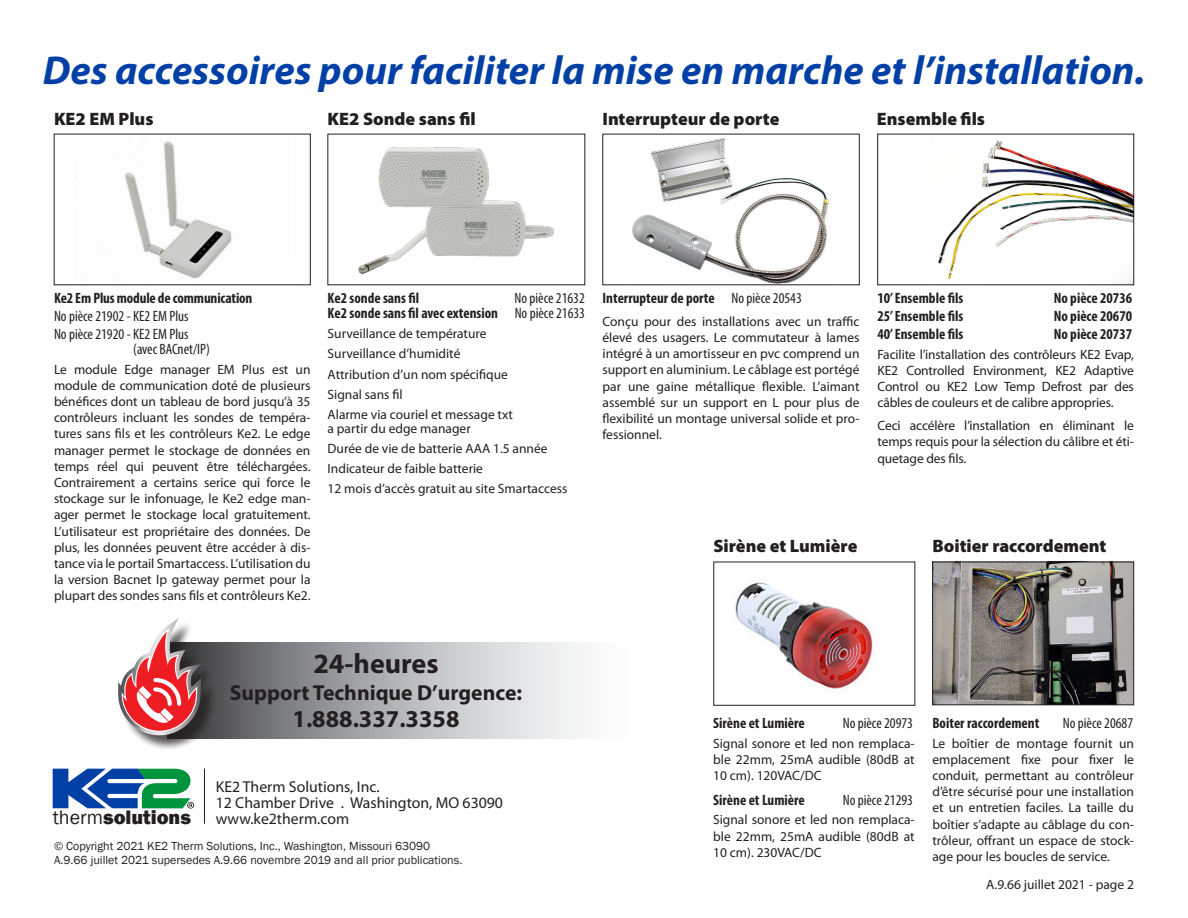
<style>
.page{position:relative;width:1188px;height:918px;background:#fff}
.page>*{position:absolute;margin:0;border:0;box-sizing:border-box;transform-origin:0 0}
.t1{font:italic 700 40.5px "Myriad Pro";color:#0040a6}
.t2{font:700 28.05px "Myriad Pro";color:#231f20}
.t3{font:700 24.3px "Myriad Pro";color:#231f20}
.t4{font:700 21.75px "Myriad Pro";color:#231f20}
.t5{font:800 20.1px "Franklin Gothic";color:#231f20}
.t6{font:900 18px "Myriad Pro";color:#231f20}
.t7{font:15.75px/15.8px "Myriad Pro";color:#231f20}
.t8{font:700 condensed 15px "Myriad Pro";color:#231f20}
.t9{font:condensed 15px/15px "Myriad Pro";color:#231f20}
.Head_1{font:13.5px/16.2px "Myriad Pro";color:#231f20;text-align:justify}
.t10{font:12px "Franklin Gothic";color:#231f20}
.s1{font-weight:400}
</style>
<div class="page">
<svg style="left:217px;top:642px;width:362px;height:96px;background:#aeafb2"></svg>
<div style="left:120px;top:621px;width:97px;height:130px;background:#231f20;opacity:.75"></div>
<svg style="left:118px;top:618px;width:83px;height:117px"></svg>
<img style="left:124px;top:141px;width:108px;height:137px">
<img style="left:632px;top:138px;width:197px;height:145px">
<img style="left:735px;top:582px;width:140px;height:109px">
<img style="left:938px;top:140px;width:194px;height:143px">
<img style="left:934px;top:564px;width:198px;height:139px">
<div style="left:932px;top:562px;width:202px;height:143px;border:1px solid #231f20"></div>
<svg style="left:53px;top:769px;width:141px;height:40px"></svg>
<hr style="left:204px;top:769px;width:1px;height:55px;background:#231f20">
<img style="left:358px;top:200px;width:196px;height:74px">
<img style="left:377px;top:147px;width:113px;height:67px">
<p class="t1" style="left:43px;top:44px;width:1104px">Des accessoires pour faciliter la mise en marche et l’installation.</p>
<p class="t6" style="left:54px;top:107px;width:101px">KE2 EM Plus</p>
<p class="t6" style="left:328px;top:107px;width:150px">KE2 Sonde sans fil</p>
<p class="t6" style="left:603px;top:107px;width:178px">Interrupteur de porte</p>
<p class="t6" style="left:877px;top:107px;width:110px">Ensemble fils</p>
<p class="t8" style="left:54px;top:288px;width:200px">Ke2 Em Plus module de communication</p>
<p class="t9" style="left:54px;top:308px;width:136px">No pièce 21902 - KE2 EM Plus</p>
<p class="t9" style="left:133px;top:326px;width:78px;text-indent:-79px">No pièce 21920 - KE2 EM Plus (avec BACnet/IP)</p>
<p class="Head_1" style="left:54px;top:361px;width:258px">Le module Edge manager EM Plus est un module de communication doté de plusieurs bénéfices dont un tableau de bord jusqu’à 35 contrôleurs incluant les sondes de tempéra&shy;tures sans fils et les contrôleurs Ke2. Le edge manager permet le stockage de données en temps réel qui peuvent être téléchargées.<br>Contrairement a certains serice qui force le stockage sur le infonuage, le Ke2 edge man&shy;ager permet le stockage local gratuitement.<br>L’utilisateur est propriétaire des données. De plus, les données peuvent être accéder à dis&shy;tance via le portail Smartaccess. L’utilisation du la version Bacnet Ip gateway permet pour la plupart des sondes sans fils et contrôleurs Ke2.</p>
<p class="t8" style="left:328px;top:288px;width:93px">Ke2 sonde sans fil</p>
<p class="t9" style="left:514px;top:290px;width:72px">No pièce 21632</p>
<p class="t8" style="left:328px;top:303px;width:259px">Ke2 sonde sans fil avec extension <span class="s1">No pièce 21633</span></p>
<p class="Head_1" style="left:328px;top:325px;width:160px">Surveillance de température</p>
<p class="Head_1" style="left:328px;top:346px;width:134px">Surveillance d’humidité</p>
<p class="Head_1" style="left:328px;top:366px;width:182px">Attribution d’un nom spécifique</p>
<p class="Head_1" style="left:328px;top:386px;width:77px">Signal sans fil</p>
<p class="Head_1" style="left:328px;top:408px;width:187px;line-height:13.5px">Alarme via couriel et message txt a partir du edge manager</p>
<p class="Head_1" style="left:328px;top:440px;width:222px">Durée de vie de batterie AAA 1.5 année</p>
<p class="Head_1" style="left:328px;top:460px;width:157px">Indicateur de faible batterie</p>
<p class="Head_1" style="left:328px;top:481px;width:241px">12 mois d’accès gratuit au site Smartaccess</p>
<p class="t8" style="left:603px;top:288px;width:201px">Interrupteur de porte <span class="s1">No pièce 20543</span></p>
<p class="Head_1" style="left:603px;top:313px;width:259px">Conçu pour des installations avec un traffic élevé des usagers. Le commutateur à lames intégré à un amortisseur en pvc comprend un support en aluminium. Le câblage est portégé par une gaine métallique flexible. L’aimant assemblé sur un support en L pour plus de flexibilité un montage universal solide et pro&shy;fessionnel.</p>
<p class="t8" style="left:878px;top:288px;width:87px">10’ Ensemble fils</p>
<p class="t8" style="left:1054px;top:288px;width:80px">No pièce 20736</p>
<p class="t8" style="left:878px;top:306px;width:87px">25’ Ensemble fils</p>
<p class="t8" style="left:1054px;top:306px;width:80px">No pièce 20670</p>
<p class="t8" style="left:878px;top:324px;width:87px">40’ Ensemble fils</p>
<p class="t8" style="left:1054px;top:324px;width:80px">No pièce 20737</p>
<p class="Head_1" style="left:878px;top:346px;width:258px">Facilite l’installation des contrôleurs KE2 Evap, KE2 Controlled Environment, KE2 Adaptive Control ou KE2 Low Temp Defrost par des câbles de couleurs et de calibre appropries.</p>
<p class="Head_1" style="left:878px;top:417px;width:258px">Ceci accélère l’installation en éliminant le temps requis pour la sélection du câlibre et éti&shy;quetage des fils.</p>
<p class="t6" style="left:714px;top:534px;width:145px">Sirène et Lumière</p>
<p class="t6" style="left:932px;top:534px;width:175px">Boitier raccordement</p>
<p class="t2" style="left:313px;top:645px;width:127px">24-heures</p>
<p class="t4" style="left:230px;top:678px;width:294px">Support Technique D’urgence:</p>
<p class="t3" style="left:293px;top:703px;width:168px">1.888.337.3358</p>
<p class="t7" style="left:216px;top:779px;width:289px">KE2 Therm Solutions, Inc.<br>12 Chamber Drive . Washington, MO 63090</p>
<p class="t5" style="left:53px;top:804px;width:140px"><span class="s1">therm</span>solutions</p>
<p class="t7" style="left:216px;top:810px;width:135px">www.ke2therm.com</p>
<p class="t10" style="left:54px;top:838px;width:378px">© Copyright 2021 KE2 Therm Solutions, Inc., Washington, Missouri 63090</p>
<p class="t10" style="left:54px;top:853px;width:410px">A.9.66 juillet 2021 supersedes A.9.66 novembre 2019 and all prior publications.</p>
<p class="t8" style="left:713px;top:714px;width:93px">Sirène et Lumière</p>
<p class="t9" style="left:843px;top:715px;width:72px">No pièce 20973</p>
<p class="Head_1" style="left:713px;top:735px;width:203px">Signal sonore et led non remplaca&shy;ble 22mm, 25mA audible (80dB at 10 cm). 120VAC/DC</p>
<p class="t8" style="left:713px;top:790px;width:93px">Sirène et Lumière</p>
<p class="t9" style="left:843px;top:792px;width:72px">No pièce 21293</p>
<p class="Head_1" style="left:713px;top:812px;width:203px">Signal sonore et led non remplaca&shy;ble 22mm, 25mA audible (80dB at 10 cm). 230VAC/DC</p>
<p class="t8" style="left:932px;top:714px;width:108px">Boiter raccordement</p>
<p class="t9" style="left:1063px;top:715px;width:72px">No pièce 20687</p>
<p class="Head_1" style="left:932px;top:735px;width:203px">Le boîtier de montage fournit un emplacement fixe pour fixer le conduit, permettant au contrôleur d’être sécurisé pour une installation et un entretien faciles. La taille du boîtier s’adapte au câblage du con&shy;trôleur, offrant un espace de stock&shy;age pour les boucles de service.</p>
<p class="Head_1" style="left:986px;top:876px;width:149px">A.9.66 juillet 2021 - page 2</p>
</div>
